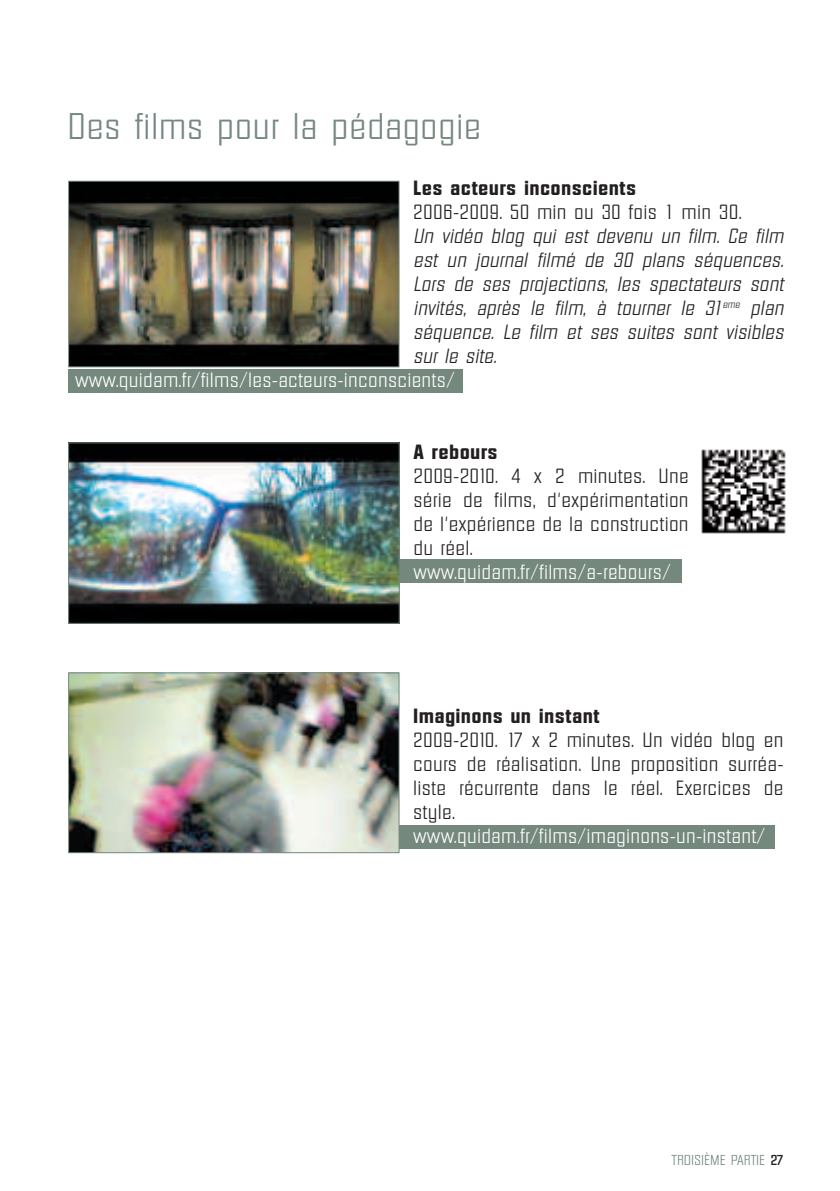
<style>
.page{position:relative;width:840px;height:1191px;background:#fff}
.page>*{position:absolute;margin:0;border:0;box-sizing:border-box;transform-origin:0 0}
.t1{font:300 36px "Diamante";letter-spacing:.045em;color:#75887e}
.t2{font:300 20px/24px "Diamante";letter-spacing:.045em;color:#231f20;text-align:justify}
.t3{font:300 20px/24px "Idiamante";letter-spacing:.035em;color:#231f20;text-align:justify}
.t4{font:300 20px "Diamante";letter-spacing:.045em;color:#fff}
.t5{font:700 20px "Diamante";letter-spacing:.05em;color:#231f20}
.t6{font:300 14px "Diamante";letter-spacing:.045em;color:#75887e}
.s1{font-weight:500;color:#231f20}
</style>
<div class="page">
<div style="left:106px;top:559px;width:574px;height:23px;background:#75887e"></div>
<div style="left:106px;top:825px;width:668px;height:24px;background:#75887e"></div>
<div style="left:68px;top:369px;width:394px;height:24px;background:#75887e"></div>
<img style="left:70px;top:183px;width:327px;height:182px">
<div style="left:68px;top:181px;width:331px;height:186px;border:1px solid #75887e"></div>
<img style="left:70px;top:444px;width:327px;height:178px">
<div style="left:68px;top:442px;width:331px;height:182px;border:1px solid #75887e"></div>
<img style="left:70px;top:674px;width:327px;height:177px">
<div style="left:68px;top:672px;width:331px;height:181px;border:1px solid #75887e"></div>
<img style="left:701px;top:449px;width:85px;height:85px">
<h1 class="t1" style="left:68px;top:113px;width:414px">Des films pour la pédagogie</h1>
<p class="t5" style="left:413px;top:181px;width:224px">Les acteurs inconscients</p>
<p class="t2" style="left:413px;top:202px;width:329px">2006-2009. 50 min ou 30 fois 1 min 30.</p>
<p class="t3" style="left:413px;top:226px;width:371px">Un vidéo blog qui est devenu un film. Ce film est un journal filmé de 30 plans séquences.<br>Lors de ses projections, les spectateurs sont invités, après le film, à tourner le 31<sup>eme</sup> plan séquence. Le film et ses suites sont visibles sur le site.</p>
<p class="t4" style="left:75px;top:373px;width:380px">www.quidam.fr/films/les-acteurs-inconscients/</p>
<p class="t5" style="left:413px;top:445px;width:85px">A rebours</p>
<p class="t2" style="left:413px;top:466px;width:276px">2009-2010. 4 x 2 minutes. Une série de films, d'expérimentation de l'expérience de la construction du réel.</p>
<p class="t4" style="left:413px;top:565px;width:258px">www.quidam.fr/films/a-rebours/</p>
<p class="t5" style="left:413px;top:709px;width:187px">Imaginons un instant</p>
<p class="t2" style="left:413px;top:730px;width:371px">2009-2010. 17 x 2 minutes. Un vidéo blog en cours de réalisation. Une proposition surréa&shy;liste récurrente dans le réel. Exercices de style.</p>
<p class="t4" style="left:413px;top:829px;width:353px">www.quidam.fr/films/imaginons-un-instant/</p>
<p class="t6" style="left:671px;top:1154px;width:113px">TROISIÈME PARTIE <span class="s1">27</span></p>
</div>
